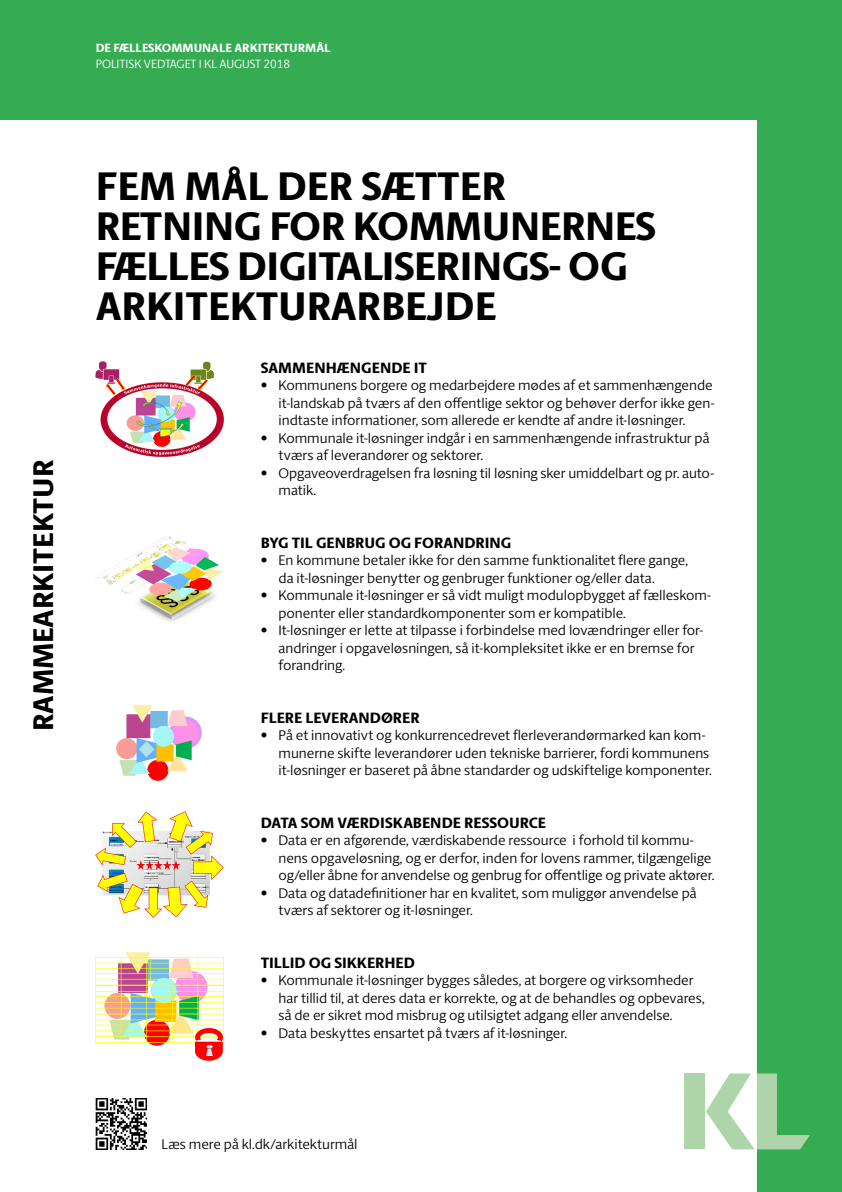
<style>
.page{position:relative;width:842px;height:1192px;background:#35ab52}
.page>*{position:absolute;margin:0;border:0;box-sizing:border-box;transform-origin:0 0}
.t1{font:800 40px/40px "ID Sans";letter-spacing:-.01em;color:#000}
.t2{font:800 28.5px "ID Sans";color:#000}
.t3{font:800 15px "ID Sans";color:#000}
.t4{font:300 14px/17.5px "ID Sans";letter-spacing:-.005em;color:#000}
.t5{font:800 12px "ID Sans";color:#fff}
.t6{font:300 12px "ID Sans";color:#fff}
</style>
<div class="page">
<div style="left:0;top:120px;width:757px;height:1072px;background:#fff"></div>
<div style="left:684px;top:1073px;width:20px;height:76px;background:#aed5a9"></div>
<svg style="left:706px;top:1073px;width:104px;height:76px"></svg>
<img style="left:96px;top:361px;width:127px;height:96px">
<img style="left:96px;top:535px;width:127px;height:87px">
<img style="left:117px;top:706px;width:85px;height:75px">
<img style="left:96px;top:811px;width:127px;height:107px">
<img style="left:96px;top:952px;width:127px;height:109px">
<img style="left:96px;top:1098px;width:51px;height:51px">
<h2 class="t2" style="left:26px;top:731px;width:273px;rotate:-90deg">RAMMEARKITEKTUR</h2>
<p class="t5" style="left:96px;top:40px;width:236px">DE FÆLLESKOMMUNALE ARKITEKTURMÅL</p>
<p class="t6" style="left:96px;top:56px;width:196px">POLITISK VEDTAGET I KL AUGUST 2018</p>
<h1 class="t1" style="left:96px;top:167px;width:562px">FEM MÅL DER SÆTTER<br>RETNING FOR KOMMUNERNES<br>FÆLLES DIGITALISERINGS- OG<br>ARKITEKTURARBEJDE</h1>
<p class="t3" style="left:261px;top:358px;width:168px">SAMMENHÆNGENDE IT</p>
<p class="t4" style="left:278px;top:376px;width:437px;text-indent:-18px">• Kommunens borgere og medarbejdere mødes af et sammenhængende it-landskab på tværs af den offentlige sektor og behøver derfor ikke gen&shy;indtaste informationer, som allerede er kendte af andre it-løsninger.</p>
<p class="t4" style="left:278px;top:429px;width:432px;text-indent:-18px">• Kommunale it-løsninger indgår i en sammenhængende infrastruktur på tværs af leverandører og sektorer.</p>
<p class="t4" style="left:278px;top:464px;width:437px;text-indent:-18px">• Opgaveoverdragelsen fra løsning til løsning sker umiddelbart og pr. auto&shy;matik.</p>
<p class="t3" style="left:261px;top:533px;width:252px">BYG TIL GENBRUG OG FORANDRING</p>
<p class="t4" style="left:278px;top:551px;width:411px;text-indent:-18px">• En kommune betaler ikke for den samme funktionalitet flere gange, da it-løsninger benytter og genbruger funktioner og/eller data.</p>
<p class="t4" style="left:278px;top:586px;width:434px;text-indent:-18px">• Kommunale it-løsninger er så vidt muligt modulopbygget af fælleskom&shy;ponenter eller standardkomponenter som er kompatible.</p>
<p class="t4" style="left:278px;top:621px;width:426px;text-indent:-18px">• It-løsninger er lette at tilpasse i forbindelse med lovændringer eller for&shy;andringer i opgaveløsningen, så it-kompleksitet ikke er en bremse for forandring.</p>
<p class="t3" style="left:261px;top:708px;width:160px">FLERE LEVERANDØRER</p>
<p class="t4" style="left:278px;top:726px;width:435px;text-indent:-18px">• På et innovativt og konkurrencedrevet flerleverandørmarked kan kom&shy;munerne skifte leverandører uden tekniske barrierer, fordi kommunens it-løsninger er baseret på åbne standarder og udskiftelige komponenter.</p>
<p class="t3" style="left:261px;top:813px;width:287px">DATA SOM VÆRDISKABENDE RESSOURCE</p>
<p class="t4" style="left:278px;top:831px;width:437px;text-indent:-18px">• Data er en afgørende, værdiskabende ressource i forhold til kommu&shy;nens opgaveløsning, og er derfor, inden for lovens rammer, tilgængelige og/eller åbne for anvendelse og genbrug for offentlige og private aktører.</p>
<p class="t4" style="left:278px;top:884px;width:420px;text-indent:-18px">• Data og datadefinitioner har en kvalitet, som muliggør anvendelse på tværs af sektorer og it-løsninger.</p>
<p class="t3" style="left:261px;top:953px;width:156px">TILLID OG SIKKERHED</p>
<p class="t4" style="left:278px;top:971px;width:428px;text-indent:-18px">• Kommunale it-løsninger bygges således, at borgere og virksomheder har tillid til, at deres data er korrekte, og at de behandles og opbevares, så de er sikret mod misbrug og utilsigtet adgang eller anvendelse.</p>
<p class="t4" style="left:261px;top:1024px;width:308px">• Data beskyttes ensartet på tværs af it-løsninger.</p>
<p class="t4" style="left:162px;top:1136px;width:197px">Læs mere på kl.dk/arkitekturmål</p>
</div>
